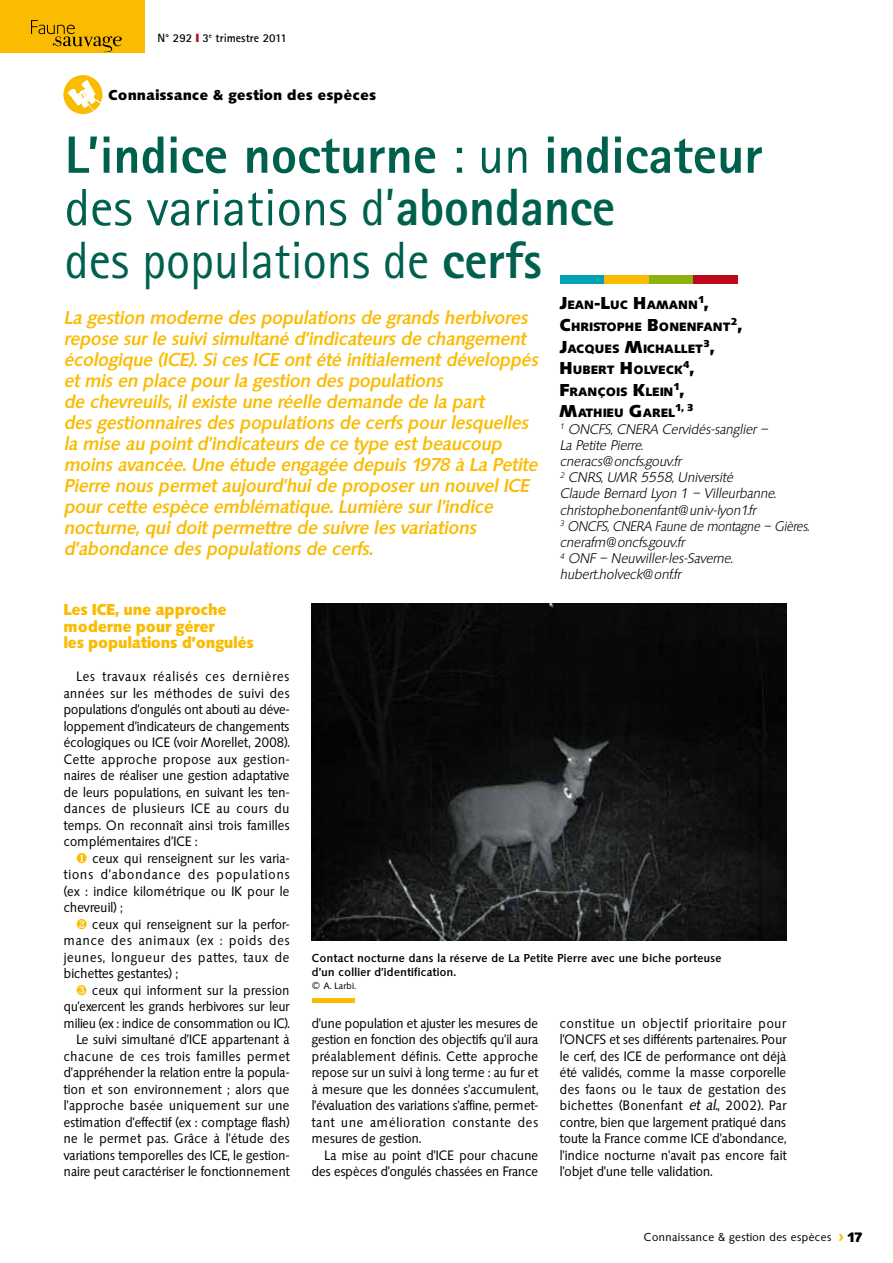
<style>
.page{position:relative;width:893px;height:1263px;background:#fff}
.page>*{position:absolute;margin:0;border:0;box-sizing:border-box;transform-origin:0 0}
.t1{font:800 52.5px/52.5px "Rotis Sans Serif";color:#00604e}
.t2{font:italic 500 18px/21px "Saxony";color:#fabb00}
.t3{font:700 16.5px/16.5px "Saxony";letter-spacing:-.02em;color:#fabb00;scale:.95 1}
.t4{font:700 15px "Saxony";color:#000}
.t5{font:14.25px/16.5px "Saxony";letter-spacing:-.02em;color:#000;text-align:justify;scale:.95 1}
.t6{font:14.25px/16.5px "Saxony";letter-spacing:-.02em;color:#000;text-align:right;scale:.93 1}
.t7{font:italic 300 13.5px/16.2px "Saxony";color:#000}
.t8{font:700 12.6px "Saxony";color:#000}
.t9{font:500 12px/13.5px "Saxony";color:#000}
.t10{font:12px "Saxony";color:#000}
.t11{font:700 12px "Rotis Sans Serif";color:#000}
.t12{font:700 10.5px "Saxony";color:#000}
.t13{font:9.75px "Saxony";color:#000}
.s1{color:#bc091b}
.s2{font-weight:400}
.s3{font-size:18px}
.s4{color:#fabb00}
.s5{font-style:italic}
.s6{font-weight:700;font-size:18px;color:#fabb00}
.s7{font-weight:700;font-size:14.25px}
</style>
<div class="page">
<div style="left:0;top:0;width:145px;height:53px;background:#fabb00"></div>
<svg style="left:31px;top:20px;width:91px;height:32px"></svg>
<div style="left:560px;top:275px;width:44px;height:9px;background:#00a3b4"></div>
<div style="left:604px;top:275px;width:45px;height:9px;background:#fabb00"></div>
<div style="left:649px;top:275px;width:44px;height:9px;background:#8cb110"></div>
<div style="left:693px;top:275px;width:45px;height:9px;background:#bc091b"></div>
<svg style="left:63px;top:75px;width:39px;height:39px"></svg>
<img style="left:312px;top:604px;width:475px;height:336px">
<hr style="left:312px;top:998px;width:42px;height:4px;background:#fabb00">
<p class="t11" style="left:157px;top:30px;width:131px">N° 292 <span class="s1">❙</span> 3<sup>e</sup> trimestre 2011</p>
<p class="t4" style="left:108px;top:87px;width:270px">Connaissance &amp; gestion des espèces</p>
<h1 class="t1" style="left:65px;top:128px;width:699px">L’indice nocturne <span class="s2">: un</span> indicateur <span class="s2">des variations d’</span>abondance<br><span class="s2">des populations de</span> cerfs</h1>
<p class="t2" style="left:64px;top:307px;width:476px">La gestion moderne des populations de grands herbivores repose sur le suivi simultané d’indicateurs de changement écologique (ICE). Si ces ICE ont été initialement développés et mis en place pour la gestion des populations<br>de chevreuils, il existe une réelle demande de la part<br>des gestionnaires des populations de cerfs pour lesquelles la mise au point d’indicateurs de ce type est beaucoup moins avancée. Une étude engagée depuis 1978 à La Petite Pierre nous permet aujourd’hui de proposer un nouvel ICE pour cette espèce emblématique. Lumière sur l’indice nocturne, qui doit permettre de suivre les variations d’abondance des populations de cerfs.</p>
<p class="t8" style="left:560px;top:298px;width:140px"><span class="s3">J</span>EAN<span class="s3">-L</span>UC <span class="s3">H</span>AMANN</p>
<p class="t12" style="left:698px;top:294px;width:12px">1<span class="s3">,</span></p>
<p class="t8" style="left:560px;top:320px;width:173px"><span class="s3">C</span>HRISTOPHE <span class="s3">B</span>ONENFANT</p>
<p class="t12" style="left:731px;top:316px;width:13px">2<span class="s3">,</span></p>
<p class="t8" style="left:560px;top:341px;width:145px"><span class="s3">J</span>ACQUES <span class="s3">M</span>ICHALLET</p>
<p class="t12" style="left:703px;top:337px;width:13px">3<span class="s3">,</span></p>
<p class="t8" style="left:560px;top:363px;width:125px"><span class="s3">H</span>UBERT <span class="s3">H</span>OLVECK</p>
<p class="t12" style="left:683px;top:359px;width:13px">4<span class="s3">,</span></p>
<p class="t8" style="left:560px;top:384px;width:116px"><span class="s3">F</span>RANÇOIS <span class="s3">K</span>LEIN</p>
<p class="t12" style="left:674px;top:380px;width:12px">1<span class="s3">,</span></p>
<p class="t8" style="left:560px;top:406px;width:116px"><span class="s3">M</span>ATHIEU <span class="s3">G</span>AREL</p>
<p class="t12" style="left:675px;top:402px;width:20px">1, 3</p>
<p class="t7" style="left:560px;top:421px;width:251px"><sup>1</sup> ONCFS, CNERA Cervidés-sanglier –<br>La Petite Pierre.<br>cneracs@oncfs.gouv.fr<br><sup>2</sup> CNRS, UMR 5558, Université<br>Claude Bernard Lyon 1 – Villeurbanne. christophe.bonenfant@univ-lyon1.fr<br><sup>3</sup> ONCFS, CNERA Faune de montagne – Gières. cnerafm@oncfs.gouv.fr<br><sup>4</sup> ONF – Neuwiller-les-Saverne. hubert.holveck@onf.fr</p>
<p class="t3" style="left:64px;top:601px;width:202px">Les ICE, une approche moderne pour gérer<br>les populations d’ongulés</p>
<p class="t5" style="left:64px;top:668px;width:240px;text-indent:13px">Les travaux réalisés ces dernières années sur les méthodes de suivi des populations d’ongulés ont abouti au déve&shy;loppement d’indicateurs de changements écologiques ou ICE (voir Morellet, 2008).<br>Cette approche propose aux gestion&shy;naires de réaliser une gestion adaptative de leurs populations, en suivant les ten&shy;dances de plusieurs ICE au cours du temps. On reconnaît ainsi trois familles complémentaires d’ICE :</p>
<p class="t5" style="left:64px;top:850px;width:240px;text-indent:13px"><span class="s4">❶</span> ceux qui renseignent sur les varia&shy;tions d’abondance des populations (ex : indice kilométrique ou IK pour le chevreuil) ;</p>
<p class="t5" style="left:64px;top:916px;width:240px;text-indent:13px"><span class="s4">❷</span> ceux qui renseignent sur la perfor&shy;mance des animaux (ex : poids des jeunes, longueur des pattes, taux de bichettes gestantes) ;</p>
<p class="t6" style="left:64px;top:982px;width:245px"><span class="s4">❸</span> ceux qui informent sur la pression qu’exercent les grands herbivores sur leur milieu (ex : indice de consommation ou IC).<br>Le suivi simultané d’ICE appartenant à chacune de ces trois familles permet d’appréhender la relation entre la popula&shy;tion et son environnement ; alors que l’approche basée uniquement sur une estimation d’effectif (ex : comptage flash) ne le permet pas. Grâce à l’étude des variations temporelles des ICE, le gestion&shy;naire peut caractériser le fonctionnement</p>
<p class="t9" style="left:312px;top:951px;width:412px">Contact nocturne dans la réserve de La Petite pierre avec une biche porteuse d’un collier d’identification.</p>
<p class="t13" style="left:312px;top:980px;width:46px">© A. Larbi.</p>
<p class="t5" style="left:312px;top:1015px;width:240px">d’une population et ajuster les mesures de gestion en fonction des objectifs qu’il aura préalablement définis. Cette approche repose sur un suivi à long terme : au fur et à mesure que les données s’accumulent, l’évaluation des variations s’affine, permet&shy;tant une amélioration constante des mesures de gestion.</p>
<p class="t5" style="left:312px;top:1147px;width:240px;text-align:right">La mise au point d’ICE pour chacune des espèces d’ongulés chassées en France</p>
<p class="t5" style="left:560px;top:1015px;width:240px">constitue un objectif prioritaire pour l’ONCFS et ses différents partenaires. Pour le cerf, des ICE de performance ont déjà été validés, comme la masse corporelle des faons ou le taux de gestation des bichettes (Bonenfant <span class="s5">et al.</span>, 2002). Par contre, bien que largement pratiqué dans toute la France comme ICE d’abondance, l’indice nocturne n’avait pas encore fait l’objet d’une telle validation.</p>
<p class="t10" style="left:644px;top:1230px;width:221px">Connaissance &amp; gestion des espèces <span class="s6">&gt;</span> <span class="s7">17</span></p>
</div>
